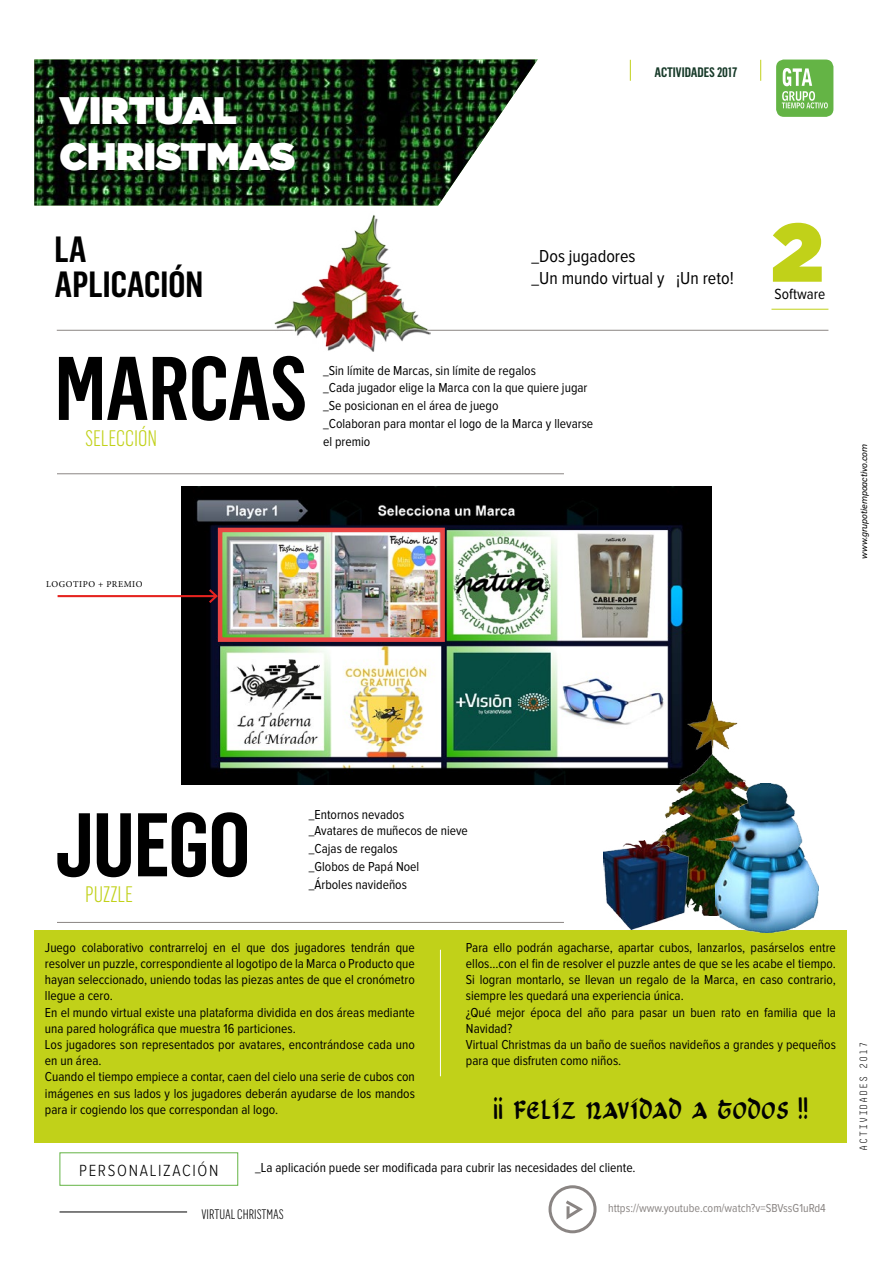
<style>
.page{position:relative;width:893px;height:1263px;background:#fff}
.page>*{position:absolute;margin:0;border:0;box-sizing:border-box;transform-origin:0 0}
.t1{font:600 88.35px "Flama Condensed";letter-spacing:-.01em;color:#000}
.t2{font:900 82.8px "Gotham";color:#c1d119}
.t3{font:900 38.4px/46px "Gotham";color:#fff}
.t4{font:600 35.85px/34.5px "Flama Condensed";color:#000}
.t5{font:27px "Cry Uncial Condensed";letter-spacing:.05em;color:#020203}
.t6{font:300 22.05px "Flama Condensed";color:#c1d119}
.t7{font:18px/21.6px "Proxima Nova Cond";color:#000}
.t8{font:300 16.8px "Proxima Nova Cond";letter-spacing:.1em;color:#000}
.t9{font:15.3px "Proxima Nova Cond";color:#000}
.t10{font:13.5px/16.2px "Proxima Nova Cond";color:#000}
.t11{font:300 13.5px "Flama Condensed";color:#000}
.t12{font:600 13.5px "Flama Condensed";color:#173a29}
.t13{font:12px "Proxima Nova Cond";color:#8a8583}
.t14{font:300 10.5px "Decima Mono Pro";letter-spacing:.05em;color:#000}
.t15{font:italic 9px "Flama Basic";color:#000}
.t16{font:9px "Minion Pro";letter-spacing:.06em;color:#000}
</style>
<div class="page">
<img style="left:34px;top:60px;width:504px;height:145px">
<div style="left:34px;top:930px;width:812px;height:213px;background:#c1d119"></div>
<hr style="left:440px;top:950px;width:1px;height:126px;background:#fff">
<div style="left:776px;top:60px;width:57px;height:57px;background:#64b445;border-radius:8px"></div>
<svg style="left:782px;top:68px;width:46px;height:40px"></svg>
<hr style="left:60px;top:1211px;width:127px;height:1px;background:#000">
<svg style="left:630px;top:60px;width:1px;height:21px"></svg>
<svg style="left:760px;top:60px;width:1px;height:21px"></svg>
<hr style="left:57px;top:330px;width:771px;height:1px;background:#8a8583">
<hr style="left:771px;top:309px;width:57px;height:1px;background:#c1d119">
<img style="left:272px;top:215px;width:159px;height:136px">
<hr style="left:57px;top:473px;width:507px;height:1px;background:#8a8583">
<img style="left:182px;top:487px;width:529px;height:297px">
<hr style="left:58px;top:595px;width:158px;height:2px;background:#e5231f">
<svg style="left:207px;top:587px;width:11px;height:18px"></svg>
<div style="left:218px;top:528px;width:227px;height:114px;border:4px solid #e94544"></div>
<hr style="left:57px;top:922px;width:507px;height:1px;background:#8a8583">
<div style="left:60px;top:1152px;width:178px;height:34px;border:1px solid #64b445"></div>
<img style="left:638px;top:702px;width:108px;height:214px">
<img style="left:715px;top:783px;width:104px;height:149px">
<img style="left:604px;top:840px;width:85px;height:89px">
<svg style="left:549px;top:1185px;width:48px;height:48px"></svg>
<h3 class="t3" style="left:60px;top:87px;width:237px">VIRTUAL<br>CHRISTMAS</h3>
<p class="t12" style="left:654px;top:63px;width:84px">ACTIVIDADES 2017</p>
<h3 class="t4" style="left:55px;top:231px;width:150px">LA<br>APLICACIÓN</h3>
<h3 class="t7" style="left:532px;top:246px;width:204px">_Dos jugadores<br>_Un mundo virtual y ¡Un reto!</h3>
<h1 class="t1" style="left:55px;top:333px;width:254px">MARCAS</h1>
<h3 class="t6" style="left:85px;top:424px;width:74px">SELECCIÓN</h3>
<p class="t10" style="left:323px;top:363px;width:266px">_Sin límite de Marcas, sin límite de regalos<br>_Cada jugador elige la Marca con la que quiere jugar</p>
<p class="t10" style="left:323px;top:397px;width:272px;line-height:18px">_Se posicionan en el área de juego<br>_Colaboran para montar el logo de la Marca y llevarse el premio</p>
<h2 class="t2" style="left:771px;top:193px;width:53px">2</h2>
<p class="t9" style="left:775px;top:287px;width:52px">Software</p>
<p class="t16" style="left:46px;top:578px;width:98px">LOGOTIPO + PREMIO</p>
<p class="t15" style="left:858px;top:559px;width:116px;rotate:-90deg">www.grupotiempoactivo.com</p>
<h1 class="t1" style="left:55px;top:789px;width:197px">JUEGO</h1>
<h3 class="t6" style="left:85px;top:881px;width:50px">PUZZLE</h3>
<p class="t10" style="left:309px;top:807px;width:161px">_Entornos nevados<br>_Avatares de muñecos de nieve</p>
<p class="t10" style="left:309px;top:840px;width:112px;line-height:18px">_Cajas de regalos _Globos de Papá Noel _Árboles navideños</p>
<p class="t10" style="left:45px;top:940px;width:371px">Juego colaborativo contrarreloj en el que dos jugadores tendrán que resolver un puzzle, correspondiente al logotipo de la Marca o Producto que hayan seleccionado, uniendo todas las piezas antes de que el cronómetro llegue a cero.<br>En el mundo virtual existe una plataforma dividida en dos áreas mediante una pared holográfica que muestra 16 particiones.<br>Los jugadores son representados por avatares, encontrándose cada uno en un área.<br>Cuando el tiempo empiece a contar, caen del cielo una serie de cubos con imágenes en sus lados y los jugadores deberán ayudarse de los mandos para ir cogiendo los que correspondan al logo.</p>
<p class="t10" style="left:466px;top:940px;width:371px">Para ello podrán agacharse, apartar cubos, lanzarlos, pasárselos entre ellos...con el fin de resolver el puzzle antes de que se les acabe el tiempo.<br>Si logran montarlo, se llevan un regalo de la Marca, en caso contrario, siempre les quedará una experiencia única.<br>¿Qué mejor época del año para pasar un buen rato en familia que la Navidad?<br>Virtual Christmas da un baño de sueños navideños a grandes y pequeños para que disfruten como niños.</p>
<h3 class="t5" style="left:494px;top:1090px;width:315px">¡¡ FELIZ NAVIDAD A TODOS !!</h3>
<p class="t8" style="left:79px;top:1162px;width:141px">PERSONALIZACIÓN</p>
<p class="t10" style="left:255px;top:1160px;width:382px">_La aplicación puede ser modificada para cubrir las necesidades del cliente.</p>
<p class="t13" style="left:608px;top:1203px;width:219px">https://www.youtube.com/watch?v=SBVssG1uRd4</p>
<p class="t11" style="left:202px;top:1205px;width:84px">VIRTUAL CHRISTMAS</p>
<p class="t14" style="left:858px;top:1150px;width:110px;rotate:-90deg">ACTIVIDADES 2017</p>
</div>
